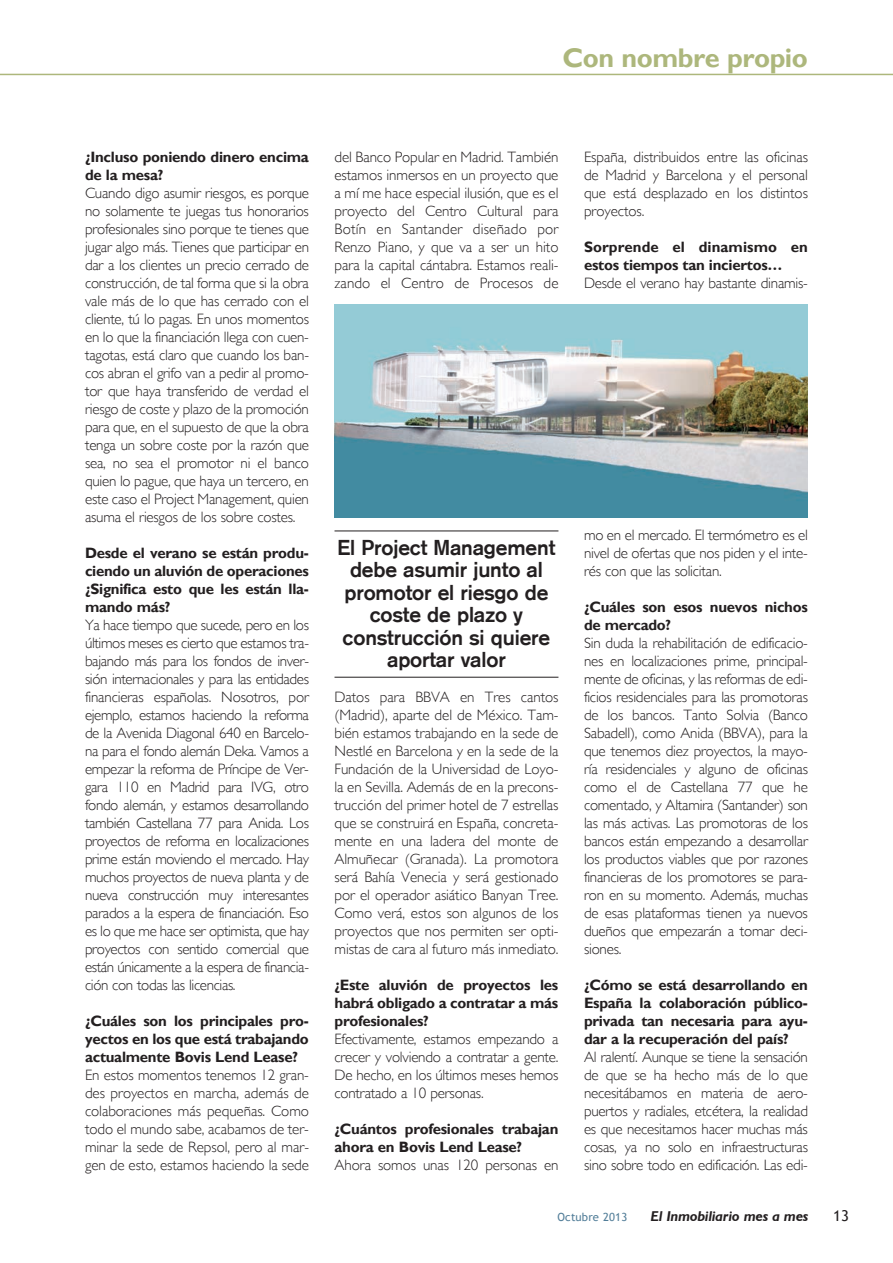
<style>
.page{position:relative;width:893px;height:1263px;background:#fff}
.page>*{position:absolute;margin:0;border:0;box-sizing:border-box;transform-origin:0 0}
.t1{font:700 27px "Gill Sans";letter-spacing:-.015em;color:#adb77c}
.t2{font:700 21px/22.5px "Akzidenz Grotesk";letter-spacing:-.005em;color:#231f20;text-align:center}
.t3{font:300 15px/18px "Gill Sans";letter-spacing:-.015em;color:#231f20;text-align:justify}
.t4{font:700 15px/18px "Gill Sans";letter-spacing:-.015em;color:#231f20}
.t5{font:15px "Trebuchet MS";color:#231f20}
.t6{font:italic 700 14.25px "Humanist 521 BT";color:#231f20}
.t7{font:11.25px "Trebuchet MS";letter-spacing:.015em;color:#517d98}
</style>
<div class="page">
<hr style="left:0;top:74px;width:893px;height:1px;background:#adb77c">
<hr style="left:334px;top:531px;width:224px;height:1px;background:#231f20">
<hr style="left:334px;top:677px;width:224px;height:1px;background:#231f20">
<img style="left:334px;top:305px;width:474px;height:212px">
<h1 class="t1" style="left:563px;top:42px;width:247px">Con nombre propio</h1>
<p class="t4" style="left:85px;top:148px;width:225px">¿Incluso poniendo dinero encima de la mesa?</p>
<p class="t3" style="left:85px;top:184px;width:225px">Cuando digo asumir riesgos, es porque no solamente te juegas tus honorarios profesionales sino porque te tienes que jugar algo más. Tienes que participar en dar a los clientes un precio cerrado de construcción, de tal forma que si la obra vale más de lo que has cerrado con el cliente, tú lo pagas. En unos momentos en lo que la financiación llega con cuen&shy;tagotas, está claro que cuando los ban&shy;cos abran el grifo van a pedir al promo&shy;tor que haya transferido de verdad el riesgo de coste y plazo de la promoción para que, en el supuesto de que la obra tenga un sobre coste por la razón que sea, no sea el promotor ni el banco quien lo pague, que haya un tercero, en este caso el Project Management, quien asuma el riesgos de los sobre costes.</p>
<p class="t4" style="left:85px;top:544px;width:225px;text-align:justify">Desde el verano se están produ&shy;ciendo un aluvión de operaciones ¿Significa esto que les están lla&shy;mando más?</p>
<p class="t3" style="left:85px;top:616px;width:225px">Ya hace tiempo que sucede, pero en los últimos meses es cierto que estamos tra&shy;bajando más para los fondos de inver&shy;sión internacionales y para las entidades financieras españolas. Nosotros, por ejemplo, estamos haciendo la reforma de la Avenida Diagonal 640 en Barcelo&shy;na para el fondo alemán Deka. Vamos a empezar la reforma de Príncipe de Ver&shy;gara 110 en Madrid para IVG, otro fondo alemán, y estamos desarrollando también Castellana 77 para Anida. Los proyectos de reforma en localizaciones prime están moviendo el mercado. Hay muchos proyectos de nueva planta y de nueva construcción muy interesantes parados a la espera de financiación. Eso es lo que me hace ser optimista, que hay proyectos con sentido comercial que están únicamente a la espera de financia&shy;ción con todas las licencias.</p>
<p class="t4" style="left:85px;top:1012px;width:225px;text-align:justify">¿Cuáles son los principales pro&shy;yectos en los que está trabajando actualmente Bovis Lend Lease?</p>
<p class="t3" style="left:85px;top:1066px;width:225px">En estos momentos tenemos 12 gran&shy;des proyectos en marcha, además de colaboraciones más pequeñas. Como todo el mundo sabe, acabamos de ter&shy;minar la sede de Repsol, pero al mar&shy;gen de esto, estamos haciendo la sede</p>
<p class="t3" style="left:334px;top:148px;width:226px">del Banco Popular en Madrid. También estamos inmersos en un proyecto que a mí me hace especial ilusión, que es el proyecto del Centro Cultural para Botín en Santander diseñado por Renzo Piano, y que va a ser un hito para la capital cántabra. Estamos reali&shy;zando el Centro de Procesos de</p>
<p class="t3" style="left:584px;top:148px;width:225px">España, distribuidos entre las oficinas de Madrid y Barcelona y el personal que está desplazado en los distintos proyectos.</p>
<p class="t4" style="left:584px;top:238px;width:225px">Sorprende el dinamismo en estos tiempos tan inciertos…</p>
<p class="t3" style="left:584px;top:274px;width:225px">Desde el verano hay bastante dinamis-</p>
<h2 class="t2" style="left:338px;top:538px;width:219px">El Project Management debe asumir junto al promotor el riesgo de coste de plazo y construcción si quiere aportar valor</h2>
<p class="t3" style="left:334px;top:688px;width:225px">Datos para BBVA en Tres cantos (Madrid), aparte del de México. Tam&shy;bién estamos trabajando en la sede de Nestlé en Barcelona y en la sede de la Fundación de la Universidad de Loyo&shy;la en Sevilla. Además de en la precons&shy;trucción del primer hotel de 7 estrellas que se construirá en España, concreta&shy;mente en una ladera del monte de Almuñecar (Granada). La promotora será Bahía Venecia y será gestionado por el operador asiático Banyan Tree.<br>Como verá, estos son algunos de los proyectos que nos permiten ser opti&shy;mistas de cara al futuro más inmediato.</p>
<p class="t4" style="left:334px;top:976px;width:225px;text-align:justify">¿Este aluvión de proyectos les habrá obligado a contratar a más profesionales?</p>
<p class="t3" style="left:334px;top:1030px;width:225px">Efectivamente, estamos empezando a crecer y volviendo a contratar a gente.<br>De hecho, en los últimos meses hemos contratado a 10 personas.</p>
<p class="t4" style="left:335px;top:1120px;width:225px">¿Cuántos profesionales trabajan ahora en Bovis Lend Lease?</p>
<p class="t3" style="left:335px;top:1156px;width:225px">Ahora somos unas 120 personas en</p>
<p class="t3" style="left:584px;top:526px;width:225px">mo en el mercado. El termómetro es el nivel de ofertas que nos piden y el inte&shy;rés con que las solicitan.</p>
<p class="t4" style="left:584px;top:598px;width:225px">¿Cuáles son esos nuevos nichos de mercado?</p>
<p class="t3" style="left:584px;top:634px;width:225px">Sin duda la rehabilitación de edificacio&shy;nes en localizaciones prime, principal&shy;mente de oficinas, y las reformas de edi&shy;ficios residenciales para las promotoras de los bancos. Tanto Solvia (Banco Sabadell), como Anida (BBVA), para la que tenemos diez proyectos, la mayo&shy;ría residenciales y alguno de oficinas como el de Castellana 77 que he comentado, y Altamira (Santander) son las más activas. Las promotoras de los bancos están empezando a desarrollar los productos viables que por razones financieras de los promotores se para&shy;ron en su momento. Además, muchas de esas plataformas tienen ya nuevos dueños que empezarán a tomar deci&shy;siones.</p>
<p class="t4" style="left:584px;top:976px;width:225px;text-align:justify">¿Cómo se está desarrollando en España la colaboración público&shy;privada tan necesaria para ayu&shy;dar a la recuperación del país?</p>
<p class="t3" style="left:584px;top:1048px;width:225px">Al ralentí. Aunque se tiene la sensación de que se ha hecho más de lo que necesitábamos en materia de aero&shy;puertos y radiales, etcétera, la realidad es que necesitamos hacer muchas más cosas, ya no solo en infraestructuras sino sobre todo en edificación. Las edi-</p>
<p class="t7" style="left:557px;top:1210px;width:71px">Octubre 2013</p>
<p class="t6" style="left:651px;top:1207px;width:159px">El Inmobiliario mes a mes</p>
<p class="t5" style="left:833px;top:1207px;width:17px">13</p>
</div>
